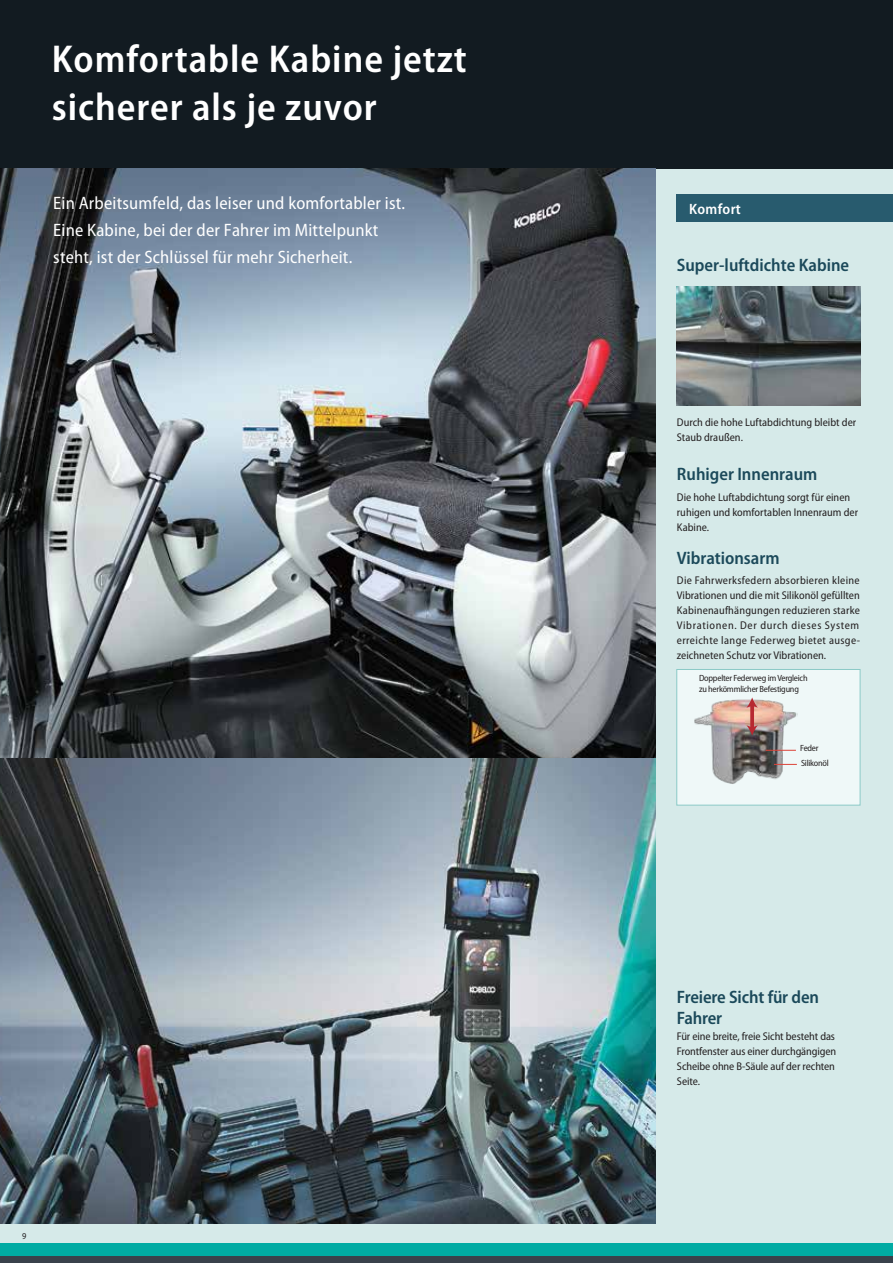
<style>
.page{position:relative;width:893px;height:1263px;background:#d6eae9}
.page>*{position:absolute;margin:0;border:0;box-sizing:border-box;transform-origin:0 0}
.t1{font:600 semi-condensed 39px/48px "Myriad Pro";letter-spacing:.025em;color:#fff}
.t2{font:semi-condensed 18px/27px "Myriad Pro";letter-spacing:.01em;color:#fff}
.t3{font:600 semi-condensed 18px/21px "Myriad Pro";color:#1b495a}
.t4{font:600 semi-condensed 15px "Myriad Pro";letter-spacing:.02em;color:#fff}
.t5{font:semi-condensed 11.25px/15px "Myriad Pro";color:#231f20}
.t6{font:semi-condensed 9px/10.5px "Myriad Pro";letter-spacing:-.025em;color:#231f20}
</style>
<div class="page">
<div style="left:0;top:0;width:893px;height:169px;background:#121b21"></div>
<div style="left:0;top:1243px;width:893px;height:20px;background:#39414b"></div>
<div style="left:0;top:1243px;width:893px;height:13px;background:#00aba3"></div>
<div style="left:676px;top:669px;width:184px;height:136px;background:#eff8f8;border:1px solid #8bcac7"></div>
<div style="left:676px;top:194px;width:217px;height:27px;background:#285b6e"></div>
<img style="left:0;top:169px;width:656px;height:590px">
<img style="left:0;top:759px;width:656px;height:465px">
<img style="left:677px;top:286px;width:183px;height:120px">
<img style="left:694px;top:699px;width:104px;height:85px">
<hr style="left:766px;top:750px;width:30px;height:1px;background:#dd4338">
<svg style="left:774px;top:764px;width:23px;height:1px"></svg>
<svg style="left:750px;top:708px;width:4px;height:17px"></svg>
<svg style="left:746px;top:725px;width:12px;height:10px"></svg>
<svg style="left:746px;top:697px;width:12px;height:11px"></svg>
<h1 class="t1" style="left:52px;top:34px;width:416px">Komfortable Kabine jetzt sicherer als je zuvor</h1>
<h2 class="t2" style="left:53px;top:190px;width:353px">Ein Arbeitsumfeld, das leiser und komfortabler ist.<br>Eine Kabine, bei der der Fahrer im Mittelpunkt steht, ist der Schlüssel für mehr Sicherheit.</h2>
<p class="t6" style="left:22px;top:1230px;width:6px">9</p>
<h3 class="t4" style="left:689px;top:200px;width:53px">Komfort</h3>
<h2 class="t3" style="left:677px;top:254px;width:174px">Super-luftdichte Kabine</h2>
<p class="t5" style="left:677px;top:415px;width:181px">Durch die hohe Luftabdichtung bleibt der<br>Staub draußen.</p>
<h2 class="t3" style="left:677px;top:463px;width:142px">Ruhiger Innenraum</h2>
<p class="t5" style="left:677px;top:489px;width:183px">Die hohe Luftabdichtung sorgt für einen ruhigen und komfortablen Innenraum der<br>Kabine.</p>
<h2 class="t3" style="left:677px;top:547px;width:104px">Vibrationsarm</h2>
<p class="t5" style="left:677px;top:572px;width:185px;text-align:justify">Die Fahrwerksfedern absorbieren kleine Vibrationen und die mit Silikonöl gefüllten Kabinenaufhängungen reduzieren starke Vibrationen. Der durch dieses System erreichte lange Federweg bietet ausge&shy;zeichneten Schutz vor Vibrationen.</p>
<p class="t6" style="left:699px;top:673px;width:110px">Doppelter Federweg im Vergleich zu herkömmlicher Befestigung</p>
<p class="t6" style="left:800px;top:741px;width:30px;line-height:14.2px">Feder<br>Silikonöl</p>
<h2 class="t3" style="left:677px;top:986px;width:144px">Freiere Sicht für den<br>Fahrer</h2>
<p class="t5" style="left:677px;top:1028px;width:161px;text-align:justify">Für eine breite, freie Sicht besteht das Frontfenster aus einer durchgängigen Scheibe ohne B-Säule auf der rechten Seite.</p>
</div>
